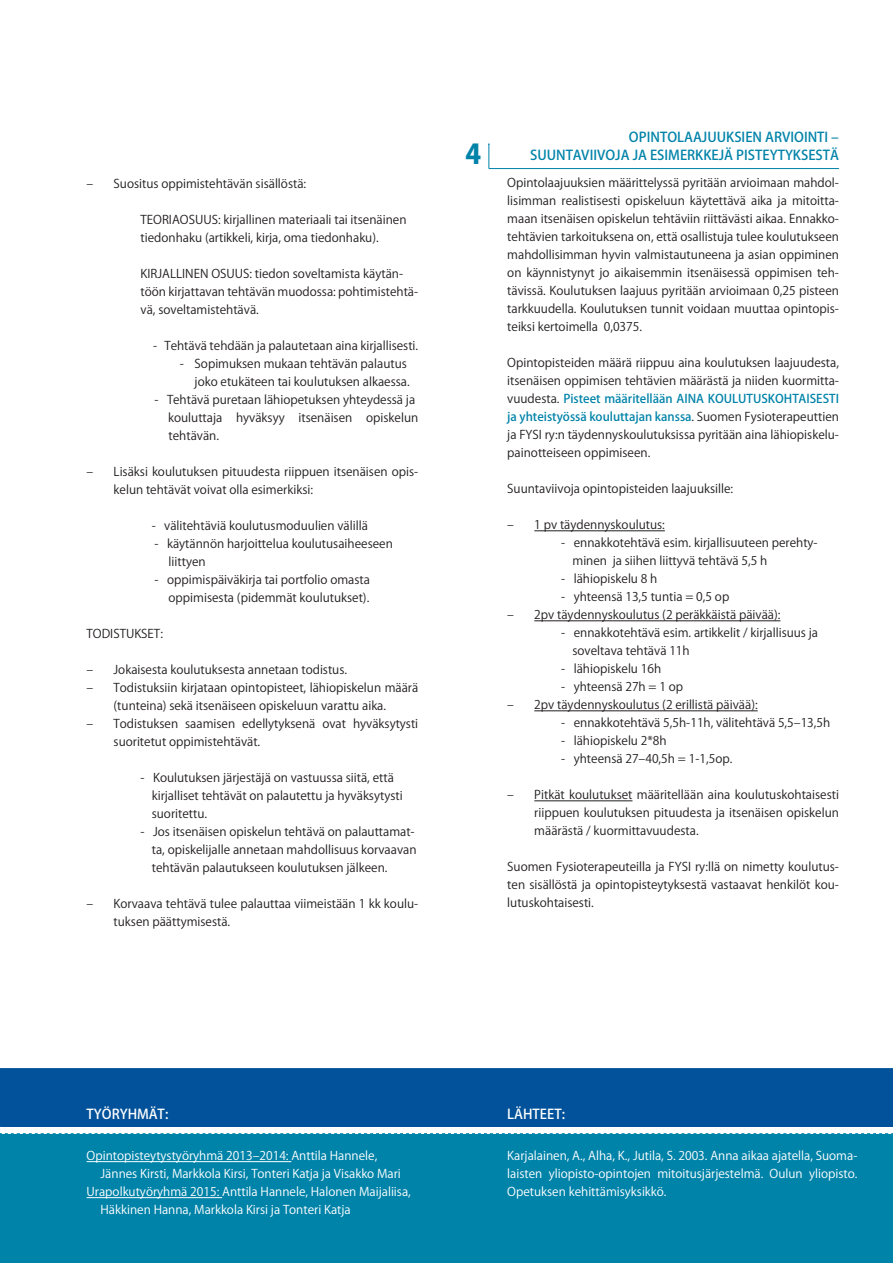
<style>
.page{position:relative;width:893px;height:1263px;background:#fff}
.page>*{position:absolute;margin:0;border:0;box-sizing:border-box;transform-origin:0 0}
.t1{font:800 27px "Koz Go Pro";color:#0083a9}
.t2{font:500 13.5px/18px "Koz Go Pro";color:#0083a9;text-align:right}
.t3{font:500 13.5px "Koz Go Pro";color:#fff}
.t4{font:12px/18px "Koz Go Pro";color:#231f20}
.t5{font:12px/18px "Koz Go Pro";color:#fff;text-align:justify}
.s1{font-weight:500;color:#0083a9}
</style>
<div class="page">
<div style="left:1px;top:1069px;width:891px;height:57px;background:#01529a"></div>
<div style="left:0;top:1068px;width:893px;height:59px;border:2px solid #01529a"></div>
<div style="left:0;top:1133px;width:893px;height:130px;background:#0083a9"></div>
<hr style="left:534px;top:530px;width:131px;height:1px;background:#231f20">
<hr style="left:534px;top:620px;width:246px;height:1px;background:#231f20">
<hr style="left:534px;top:710px;width:224px;height:1px;background:#231f20">
<hr style="left:534px;top:800px;width:98px;height:1px;background:#231f20">
<hr style="left:489px;top:168px;width:350px;height:1px;background:#0083a9">
<svg style="left:488px;top:143px;width:2px;height:26px"></svg>
<hr style="left:87px;top:1161px;width:204px;height:1px;background:#fff">
<hr style="left:87px;top:1197px;width:135px;height:1px;background:#fff">
<p class="t4" style="left:87px;top:175px;width:8px">‒</p>
<p class="t4" style="left:114px;top:175px;width:194px">Suositus oppimistehtävän sisällöstä:</p>
<p class="t4" style="left:141px;top:211px;width:267px">TEORIAOSUUS: kirjallinen materiaali tai itsenäinen tiedonhaku (artikkeli, kirja, oma tiedonhaku).</p>
<p class="t4" style="left:141px;top:265px;width:279px">KIRJALLINEN OSUUS: tiedon soveltamista käytän&shy;töön kirjattavan tehtävän muodossa: pohtimistehtä&shy;vä, soveltamistehtävä.</p>
<p class="t4" style="left:153px;top:337px;width:267px">- Tehtävä tehdään ja palautetaan aina kirjallisesti.</p>
<p class="t4" style="left:180px;top:355px;width:231px;text-align:right">- Sopimuksen mukaan tehtävän palautus joko etukäteen tai koulutuksen alkaessa.</p>
<p class="t4" style="left:168px;top:391px;width:252px;text-indent:-14px">- Tehtävä puretaan lähiopetuksen yhteydessä ja kouluttaja hyväksyy itsenäisen opiskelun tehtävän.</p>
<p class="t4" style="left:87px;top:463px;width:8px">‒</p>
<p class="t4" style="left:114px;top:463px;width:306px">Lisäksi koulutuksen pituudesta riippuen itsenäisen opis&shy;kelun tehtävät voivat olla esimerkiksi:</p>
<p class="t4" style="left:152px;top:517px;width:218px">- välitehtäviä koulutusmoduulien välillä</p>
<p class="t4" style="left:169px;top:535px;width:226px;text-indent:-14px">- käytännön harjoittelua koulutusaiheeseen liittyen</p>
<p class="t4" style="left:155px;top:571px;width:217px;text-align:right">- oppimispäiväkirja tai portfolio omasta oppimisesta (pidemmät koulutukset).</p>
<p class="t4" style="left:87px;top:625px;width:78px">TODISTUKSET:</p>
<p class="t4" style="left:87px;top:661px;width:8px">‒</p>
<p class="t4" style="left:114px;top:661px;width:235px">Jokaisesta koulutuksesta annetaan todistus.</p>
<p class="t4" style="left:87px;top:679px;width:8px">‒</p>
<p class="t4" style="left:114px;top:679px;width:306px">Todistuksiin kirjataan opintopisteet, lähiopiskelun määrä (tunteina) sekä itsenäiseen opiskeluun varattu aika.</p>
<p class="t4" style="left:87px;top:715px;width:8px">‒</p>
<p class="t4" style="left:114px;top:715px;width:306px">Todistuksen saamisen edellytyksenä ovat hyväksytysti suoritetut oppimistehtävät.</p>
<p class="t4" style="left:152px;top:769px;width:252px;text-indent:-11px">- Koulutuksen järjestäjä on vastuussa siitä, että kirjalliset tehtävät on palautettu ja hyväksytysti suoritettu.</p>
<p class="t4" style="left:152px;top:823px;width:266px;text-indent:-11px">- Jos itsenäisen opiskelun tehtävä on palauttamat&shy;ta, opiskelijalle annetaan mahdollisuus korvaavan tehtävän palautukseen koulutuksen jälkeen.</p>
<p class="t4" style="left:87px;top:895px;width:8px">‒</p>
<p class="t4" style="left:114px;top:895px;width:306px">Korvaava tehtävä tulee palauttaa viimeistään 1 kk koulu&shy;tuksen päättymisestä.</p>
<h1 class="t1" style="left:466px;top:136px;width:17px">4</h1>
<p class="t2" style="left:530px;top:129px;width:310px">OPINTOLAAJUUKSIEN ARVIOINTI –<br>SUUNTAVIIVOJA JA ESIMERKKEJÄ PISTEYTYKSESTÄ</p>
<p class="t4" style="left:507px;top:174px;width:333px;text-align:justify">Opintolaajuuksien määrittelyssä pyritään arvioimaan mahdol&shy;lisimman realistisesti opiskeluun käytettävä aika ja mitoitta&shy;maan itsenäisen opiskelun tehtäviin riittävästi aikaa. Ennakko&shy;tehtävien tarkoituksena on, että osallistuja tulee koulutukseen mahdollisimman hyvin valmistautuneena ja asian oppiminen on käynnistynyt jo aikaisemmin itsenäisessä oppimisen teh&shy;tävissä. Koulutuksen laajuus pyritään arvioimaan 0,25 pisteen tarkkuudella. Koulutuksen tunnit voidaan muuttaa opintopis&shy;teiksi kertoimella 0,0375.</p>
<p class="t4" style="left:507px;top:354px;width:333px;text-align:justify">Opintopisteiden määrä riippuu aina koulutuksen laajuudesta, itsenäisen oppimisen tehtävien määrästä ja niiden kuormitta&shy;vuudesta. <span class="s1">Pisteet määritellään AINA KOULUTUSKOHTAISESTI ja yhteistyössä kouluttajan kanssa</span>. Suomen Fysioterapeuttien ja FYSI ry:n täydennyskoulutuksissa pyritään aina lähiopiskelu&shy;painotteiseen oppimiseen.</p>
<p class="t4" style="left:507px;top:480px;width:227px">Suuntaviivoja opintopisteiden laajuuksille:</p>
<p class="t4" style="left:507px;top:516px;width:8px">‒</p>
<p class="t4" style="left:534px;top:516px;width:132px">1 pv täydennyskoulutus:</p>
<p class="t4" style="left:572px;top:534px;width:247px;text-indent:-11px">- ennakkotehtävä esim. kirjallisuuteen perehty&shy;minen ja siihen liittyvä tehtävä 5,5 h</p>
<p class="t4" style="left:561px;top:570px;width:98px">- lähiopiskelu 8 h</p>
<p class="t4" style="left:561px;top:588px;width:170px">- yhteensä 13,5 tuntia = 0,5 op</p>
<p class="t4" style="left:507px;top:606px;width:8px">‒</p>
<p class="t4" style="left:534px;top:606px;width:248px">2pv täydennyskoulutus (2 peräkkäistä päivää):</p>
<p class="t4" style="left:572px;top:624px;width:247px;text-indent:-11px">- ennakkotehtävä esim. artikkelit / kirjallisuus ja soveltava tehtävä 11h</p>
<p class="t4" style="left:561px;top:660px;width:101px">- lähiopiskelu 16h</p>
<p class="t4" style="left:561px;top:678px;width:123px">- yhteensä 27h = 1 op</p>
<p class="t4" style="left:507px;top:696px;width:8px">‒</p>
<p class="t4" style="left:534px;top:696px;width:225px">2pv täydennyskoulutus (2 erillistä päivää):</p>
<p class="t4" style="left:561px;top:714px;width:270px">- ennakkotehtävä 5,5h-11h, välitehtävä 5,5–13,5h</p>
<p class="t4" style="left:561px;top:732px;width:107px">- lähiopiskelu 2*8h</p>
<p class="t4" style="left:561px;top:750px;width:173px">- yhteensä 27–40,5h = 1-1,5op.</p>
<p class="t4" style="left:507px;top:786px;width:8px">‒</p>
<p class="t4" style="left:534px;top:786px;width:306px;text-align:justify">Pitkät koulutukset määritellään aina koulutuskohtaisesti riippuen koulutuksen pituudesta ja itsenäisen opiskelun määrästä / kuormittavuudesta.</p>
<p class="t4" style="left:507px;top:858px;width:333px;text-align:justify">Suomen Fysioterapeuteilla ja FYSI ry:llä on nimetty koulutus&shy;ten sisällöstä ja opintopisteytyksestä vastaavat henkilöt kou&shy;lutuskohtaisesti.</p>
<p class="t3" style="left:87px;top:1105px;width:83px">TYÖRYHMÄT:</p>
<p class="t3" style="left:507px;top:1105px;width:59px">LÄHTEET:</p>
<p class="t5" style="left:87px;top:1147px;width:292px">Opintopisteytystyöryhmä 2013–2014: Anttila Hannele,</p>
<p class="t5" style="left:101px;top:1165px;width:302px">Jännes Kirsti, Markkola Kirsi, Tonteri Katja ja Visakko Mari</p>
<p class="t5" style="left:87px;top:1183px;width:326px">Urapolkutyöryhmä 2015: Anttila Hannele, Halonen Maijaliisa,</p>
<p class="t5" style="left:101px;top:1201px;width:252px">Häkkinen Hanna, Markkola Kirsi ja Tonteri Katja</p>
<p class="t5" style="left:507px;top:1147px;width:352px">Karjalainen, A., Alha, K., Jutila, S. 2003. Anna aikaa ajatella, Suoma&shy;laisten yliopisto-opintojen mitoitusjärjestelmä. Oulun yliopisto.<br>Opetuksen kehittämisyksikkö.</p>
</div>
